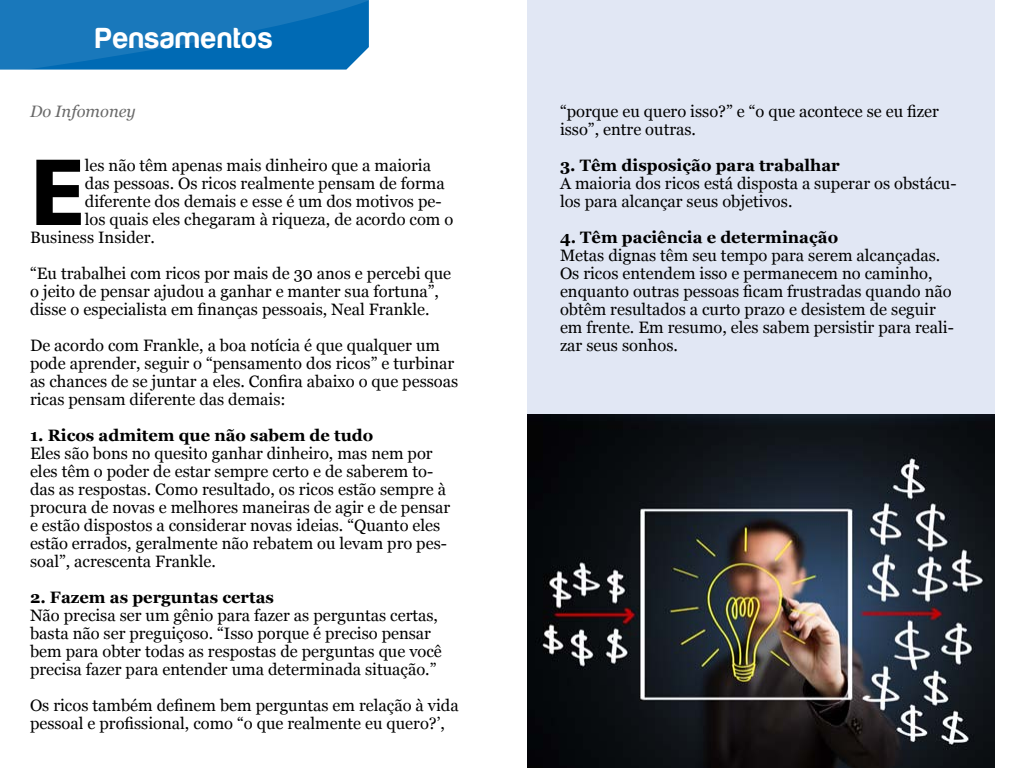
<style>
.page{position:relative;width:1024px;height:768px;background:#fff}
.page>*{position:absolute;margin:0;border:0;box-sizing:border-box;transform-origin:0 0}
.t1{font:700 95.6px "Humanist 521 BT";color:#000}
.t2{font:30px "Harabara";letter-spacing:.05em;color:#fff}
.t3{font:16.5px/18px "Georgia";color:#000}
.t4{font:700 16.5px "Georgia";color:#000}
.t5{font:italic 16.5px "Georgia";color:#696969}
</style>
<div class="page">
<div style="left:527px;top:0;width:467px;height:768px;background:#e1e7f4"></div>
<svg style="left:0;top:0;width:369px;height:70px;background:#1274b9"></svg>
<img style="left:527px;top:414px;width:467px;height:354px">
<h2 class="t2" style="left:96px;top:22px;width:178px">Pensamentos</h2>
<p class="t5" style="left:30px;top:99px;width:107px">Do Infomoney</p>
<h1 class="t1" style="left:30px;top:133px;width:46px">E</h1>
<p class="t3" style="left:85px;top:156px;width:348px">les não têm apenas mais dinheiro que a maioria</p>
<p class="t3" style="left:85px;top:174px;width:361px">das pessoas. Os ricos realmente pensam de forma</p>
<p class="t3" style="left:85px;top:192px;width:358px">diferente dos demais e esse é um dos motivos pe-</p>
<p class="t3" style="left:85px;top:210px;width:370px">los quais eles chegaram à riqueza, de acordo com o</p>
<p class="t3" style="left:30px;top:228px;width:127px">Business Insider.</p>
<p class="t3" style="left:30px;top:264px;width:423px">“Eu trabalhei com ricos por mais de 30 anos e percebi que o jeito de pensar ajudou a ganhar e manter sua fortuna”, disse o especialista em finanças pessoais, Neal Frankle.</p>
<p class="t3" style="left:30px;top:336px;width:430px">De acordo com Frankle, a boa notícia é que qualquer um pode aprender, seguir o “pensamento dos ricos” e turbinar as chances de se juntar a eles. Confira abaixo o que pessoas ricas pensam diferente das demais:</p>
<p class="t4" style="left:30px;top:423px;width:345px">1. Ricos admitem que não sabem de tudo</p>
<p class="t3" style="left:30px;top:444px;width:422px">Eles são bons no quesito ganhar dinheiro, mas nem por eles têm o poder de estar sempre certo e de saberem to&shy;das as respostas. Como resultado, os ricos estão sempre à procura de novas e melhores maneiras de agir e de pensar e estão dispostos a considerar novas ideias. “Quanto eles estão errados, geralmente não rebatem ou levam pro pes&shy;soal”, acrescenta Frankle.</p>
<p class="t4" style="left:30px;top:585px;width:246px">2. Fazem as perguntas certas</p>
<p class="t3" style="left:30px;top:606px;width:413px">Não precisa ser um gênio para fazer as perguntas certas, basta não ser preguiçoso. “Isso porque é preciso pensar bem para obter todas as respostas de perguntas que você precisa fazer para entender uma determinada situação.”</p>
<p class="t3" style="left:30px;top:696px;width:430px">Os ricos também definem bem perguntas em relação à vida pessoal e profissional, como “o que realmente eu quero?’,</p>
<p class="t3" style="left:560px;top:102px;width:380px">“porque eu quero isso?” e “o que acontece se eu fizer isso”, entre outras.</p>
<p class="t4" style="left:560px;top:153px;width:281px">3. Têm disposição para trabalhar</p>
<p class="t3" style="left:560px;top:174px;width:398px">A maioria dos ricos está disposta a superar os obstácu&shy;los para alcançar seus objetivos.</p>
<p class="t4" style="left:560px;top:225px;width:280px">4. Têm paciência e determinação</p>
<p class="t3" style="left:560px;top:246px;width:396px">Metas dignas têm seu tempo para serem alcançadas.<br>Os ricos entendem isso e permanecem no caminho, enquanto outras pessoas ficam frustradas quando não obtêm resultados a curto prazo e desistem de seguir em frente. Em resumo, eles sabem persistir para reali&shy;zar seus sonhos.</p>
</div>
